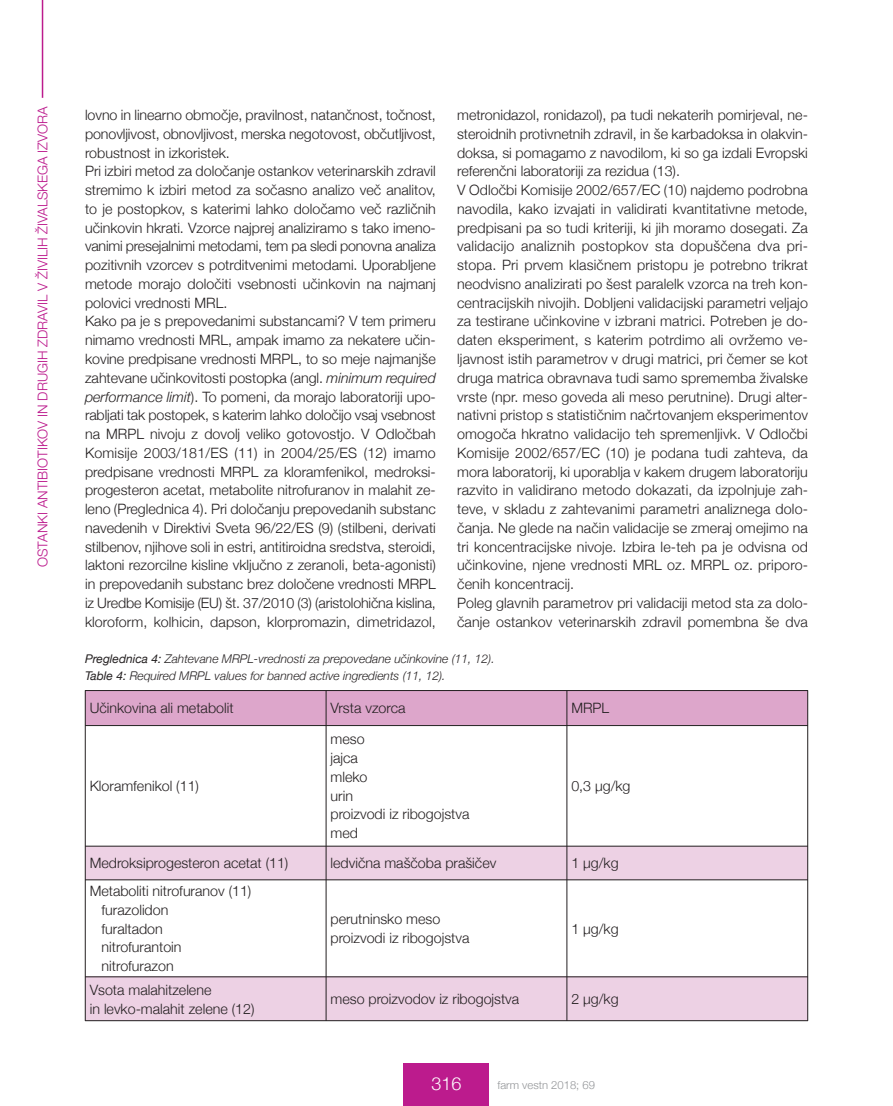
<style>
.page{position:relative;width:893px;height:1106px;background:#fff}
.page>*{position:absolute;margin:0;border:0;box-sizing:border-box;transform-origin:0 0}
.t1{font:300 18px "Helvetica Neue";color:#fff}
.t2{font:300 14.25px/18.8px "Helvetica Neue";color:#231f20}
.t3{font:300 13.5px "Helvetica Neue";color:#bc1b8d}
.t4{font:italic 300 12px/16.8px "Helvetica Neue";color:#231f20}
.t5{font:300 11.25px "Helvetica Neue";color:#939598}
.s1{font-style:italic}
.s2{font-weight:400}
</style>
<div class="page">
<div style="left:404px;top:1063px;width:85px;height:43px;background:#bc1b8d"></div>
<hr style="left:42px;top:0;width:1px;height:98px;background:#bc1b8d">
<div style="left:85px;top:690px;width:241px;height:35px;background:#dda6cb"></div>
<div style="left:326px;top:690px;width:241px;height:35px;background:#dda6cb"></div>
<div style="left:567px;top:690px;width:241px;height:35px;background:#dda6cb"></div>
<div style="left:85px;top:846px;width:241px;height:33px;background:#edd1e4"></div>
<div style="left:326px;top:846px;width:241px;height:33px;background:#edd1e4"></div>
<div style="left:567px;top:846px;width:241px;height:33px;background:#edd1e4"></div>
<div style="left:85px;top:976px;width:241px;height:44px;background:#edd1e4"></div>
<div style="left:326px;top:976px;width:241px;height:44px;background:#edd1e4"></div>
<div style="left:567px;top:976px;width:241px;height:44px;background:#edd1e4"></div>
<hr style="left:85px;top:690px;width:1px;height:330px;background:#231f20">
<hr style="left:326px;top:690px;width:1px;height:330px;background:#231f20">
<hr style="left:567px;top:690px;width:1px;height:330px;background:#231f20">
<hr style="left:807px;top:690px;width:1px;height:330px;background:#231f20">
<hr style="left:85px;top:690px;width:723px;height:1px;background:#231f20">
<hr style="left:85px;top:725px;width:723px;height:1px;background:#231f20">
<hr style="left:85px;top:846px;width:723px;height:1px;background:#231f20">
<hr style="left:85px;top:879px;width:723px;height:1px;background:#231f20">
<hr style="left:85px;top:976px;width:723px;height:1px;background:#231f20">
<hr style="left:85px;top:1020px;width:723px;height:1px;background:#231f20">
<p class="t3" style="left:35px;top:567px;width:462px;rotate:-90deg">OSTANKI ANTIBIOTIKOV IN DRUGIH ZDRAVIL V ŽIVILIH ŽIVALSKEGA IZVORA</p>
<p class="t2" style="left:85px;top:105px;width:352px">lovno in linearno območje, pravilnost, natančnost, točnost, ponovljivost, obnovljivost, merska negotovost, občutljivost, robustnost in izkoristek.<br>Pri izbiri metod za določanje ostankov veterinarskih zdravil stremimo k izbiri metod za sočasno analizo več analitov, to je postopkov, s katerimi lahko določamo več različnih učinkovin hkrati. Vzorce najprej analiziramo s tako imeno&shy;vanimi presejalnimi metodami, tem pa sledi ponovna analiza pozitivnih vzorcev s potrditvenimi metodami. Uporabljene metode morajo določiti vsebnosti učinkovin na najmanj polovici vrednosti MRL.<br>Kako pa je s prepovedanimi substancami? V tem primeru nimamo vrednosti MRL, ampak imamo za nekatere učin&shy;kovine predpisane vrednosti MRPL, to so meje najmanjše zahtevane učinkovitosti postopka (angl. <span class="s1">minimum required performance limit</span>). To pomeni, da morajo laboratoriji upo&shy;rabljati tak postopek, s katerim lahko določijo vsaj vsebnost na MRPL nivoju z dovolj veliko gotovostjo. V Odločbah Komisije 2003/181/ES (11) in 2004/25/ES (12) imamo predpisane vrednosti MRPL za kloramfenikol, medroksi&shy;progesteron acetat, metabolite nitrofuranov in malahit ze&shy;leno (Preglednica 4). Pri določanju prepovedanih substanc navedenih v Direktivi Sveta 96/22/ES (9) (stilbeni, derivati stilbenov, njihove soli in estri, antitiroidna sredstva, steroidi, laktoni rezorcilne kisline vključno z zeranoli, beta-agonisti) in prepovedanih substanc brez določene vrednosti MRPL iz Uredbe Komisije (EU) št. 37/2010 (3) (aristolohična kislina, kloroform, kolhicin, dapson, klorpromazin, dimetridazol,</p>
<p class="t2" style="left:457px;top:105px;width:352px">metronidazol, ronidazol), pa tudi nekaterih pomirjeval, ne&shy;steroidnih protivnetnih zdravil, in še karbadoksa in olakvin&shy;doksa, si pomagamo z navodilom, ki so ga izdali Evropski referenčni laboratoriji za rezidua (13).<br>V Odločbi Komisije 2002/657/EC (10) najdemo podrobna navodila, kako izvajati in validirati kvantitativne metode, predpisani pa so tudi kriteriji, ki jih moramo dosegati. Za validacijo analiznih postopkov sta dopuščena dva pri&shy;stopa. Pri prvem klasičnem pristopu je potrebno trikrat neodvisno analizirati po šest paralelk vzorca na treh kon&shy;centracijskih nivojih. Dobljeni validacijski parametri veljajo za testirane učinkovine v izbrani matrici. Potreben je do&shy;daten eksperiment, s katerim potrdimo ali ovržemo ve&shy;ljavnost istih parametrov v drugi matrici, pri čemer se kot druga matrica obravnava tudi samo sprememba živalske vrste (npr. meso goveda ali meso perutnine). Drugi alter&shy;nativni pristop s statističnim načrtovanjem eksperimentov omogoča hkratno validacijo teh spremenljivk. V Odločbi Komisije 2002/657/EC (10) je podana tudi zahteva, da mora laboratorij, ki uporablja v kakem drugem laboratoriju razvito in validirano metodo dokazati, da izpolnjuje zah&shy;teve, v skladu z zahtevanimi parametri analiznega dolo&shy;čanja. Ne glede na način validacije se zmeraj omejimo na tri koncentracijske nivoje. Izbira le-teh pa je odvisna od učinkovine, njene vrednosti MRL oz. MRPL oz. priporo&shy;čenih koncentracij.<br>Poleg glavnih parametrov pri validaciji metod sta za dolo&shy;čanje ostankov veterinarskih zdravil pomembna še dva</p>
<p class="t4" style="left:85px;top:650px;width:411px"><span class="s2">Preglednica 4:</span> Zahtevane MRPL-vrednosti za prepovedane učinkovine (11, 12).<br><span class="s2">Table 4:</span> Required MRPL values for banned active ingredients (11, 12).</p>
<p class="t2" style="left:90px;top:698px;width:145px">Učinkovina ali metabolit</p>
<p class="t2" style="left:331px;top:698px;width:76px">Vrsta vzorca</p>
<p class="t2" style="left:571px;top:698px;width:39px">MRPL</p>
<p class="t2" style="left:90px;top:776px;width:111px">Kloramfenikol (11)</p>
<p class="t2" style="left:331px;top:729px;width:140px">meso<br>jajca<br>mleko<br>urin<br>proizvodi iz ribogojstva med</p>
<p class="t2" style="left:571px;top:776px;width:61px">0,3 µg/kg</p>
<p class="t2" style="left:90px;top:853px;width:200px">Medroksiprogesteron acetat (11)</p>
<p class="t2" style="left:331px;top:853px;width:167px">ledvična maščoba prašičev</p>
<p class="t2" style="left:571px;top:853px;width:49px">1 µg/kg</p>
<p class="t2" style="left:102px;top:881px;width:151px;text-indent:-12px">Metaboliti nitrofuranov (11) furazolidon<br>furaltadon<br>nitrofurantoin nitrofurazon</p>
<p class="t2" style="left:331px;top:909px;width:140px">perutninsko meso proizvodi iz ribogojstva</p>
<p class="t2" style="left:571px;top:919px;width:49px">1 µg/kg</p>
<p class="t2" style="left:90px;top:980px;width:166px">Vsota malahitzelene<br>in levko-malahit zelene (12)</p>
<p class="t2" style="left:331px;top:989px;width:190px">meso proizvodov iz ribogojstva</p>
<p class="t2" style="left:571px;top:989px;width:49px">2 µg/kg</p>
<p class="t1" style="left:431px;top:1072px;width:32px">316</p>
<p class="t5" style="left:497px;top:1078px;width:99px">farm vestn 2018; 69</p>
</div>
